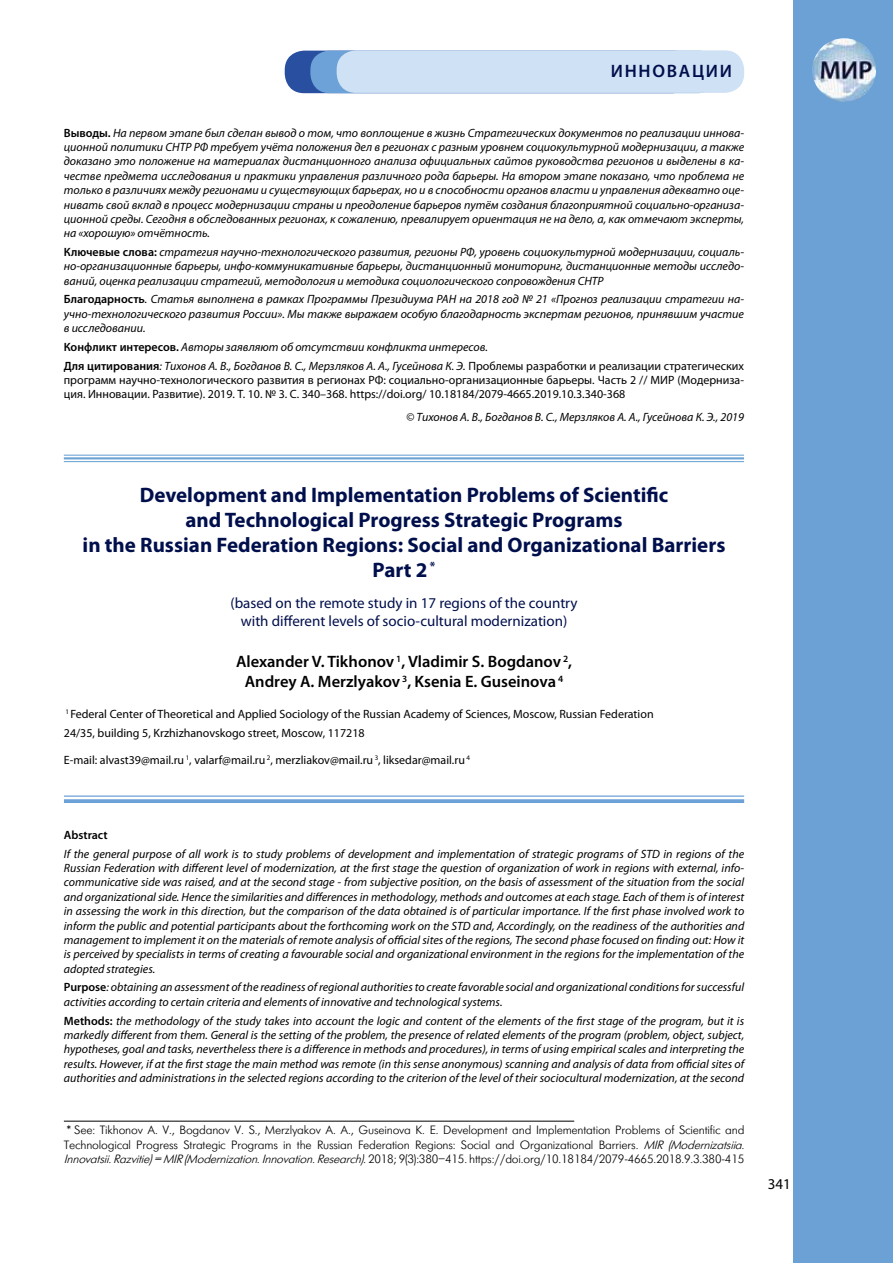
<style>
.page{position:relative;width:893px;height:1263px;background:#fff}
.page>*{position:absolute;margin:0;border:0;box-sizing:border-box;transform-origin:0 0}
.t1{font:700 21px/25.2px "Myriad Pro";color:#000f4c;text-align:center}
.t2{font:600 18px "Myriad Pro";color:#000f4c}
.t3{font:600 16.5px/19.8px "Myriad Pro";color:#000;text-align:center}
.t4{font:15px/18px "Myriad Pro";color:#000f4c;text-align:center}
.t5{font:15px "Myriad Pro";color:#000}
.t6{font:italic 12px/14.4px "Myriad Pro";color:#000;text-align:justify}
.t7{font:12px/14.4px "Myriad Pro";color:#000}
.t8{font:12px/14.4px "Futuris Light C";letter-spacing:-.015em;color:#000}
.t9{font:600 12px "Myriad Pro";color:#000}
.s1{font-weight:600;font-style:normal}
.s2{font-style:normal}
.s3{font-style:italic}
</style>
<div class="page">
<div style="left:285px;top:51px;width:407px;height:42px;background:#294fa1;border-radius:19px"></div>
<div style="left:310px;top:51px;width:408px;height:42px;background:#6ca2d7;border-radius:19px"></div>
<div style="left:337px;top:50px;width:407px;height:43px;background:#cfe1f4;border-radius:19px"></div>
<div style="left:794px;top:0;width:99px;height:1263px;background:#6ca1d6"></div>
<img style="left:812px;top:38px;width:64px;height:64px;border-radius:32px">
<hr style="left:64px;top:455px;width:680px;height:1px;background:#6ea3d4">
<hr style="left:64px;top:457px;width:680px;height:2px;background:#6ea3d4">
<hr style="left:64px;top:461px;width:680px;height:1px;background:#6ea3d4">
<hr style="left:64px;top:795px;width:680px;height:2px;background:#6ca2d7">
<svg style="left:64px;top:799px;width:680px;height:4px;background:#75a7d9"></svg>
<hr style="left:64px;top:1121px;width:510px;height:1px;background:#000">
<h2 class="t2" style="left:611px;top:59px;width:69px">инновац</h2>
<h2 class="t2" style="left:706px;top:59px;width:28px">ии</h2>
<p class="t6" style="left:64px;top:125px;width:682px"><span class="s1">Выводы.</span> На первом этапе был сделан вывод о том, что воплощение в жизнь Стратегических документов по реализации иннова&shy;ционной политики СНТР РФ требует учёта положения дел в регионах с разным уровнем социокультурной модернизации, а также доказано это положение на материалах дистанционного анализа официальных сайтов руководства регионов и выделены в ка&shy;честве предмета исследования и практики управления различного рода барьеры. На втором этапе показано, что проблема не только в различиях между регионами и существующих барьерах, но и в способности органов власти и управления адекватно оце&shy;нивать свой вклад в процесс модернизации страны и преодоление барьеров путём создания благоприятной социально-организа&shy;ционной среды. Сегодня в обследованных регионах, к сожалению, превалирует ориентация не на дело, а, как отмечают эксперты, на «хорошую» отчётность.</p>
<p class="t6" style="left:64px;top:245px;width:682px"><span class="s1">Ключевые слова:</span> стратегия научно-технологического развития, регионы РФ, уровень социокультурной модернизации, социаль&shy;но-организационные барьеры, инфо-коммуникативные барьеры, дистанционный мониторинг, дистанционные методы исследо&shy;ваний, оценка реализации стратегий, методология и методика социологического сопровождения СНТР</p>
<p class="t6" style="left:64px;top:292px;width:682px"><span class="s1">Благодарность</span>. Статья выполнена в рамках Программы Президиума РАН на 2018 год № 21 «Прогноз реализации стратегии на&shy;учно-технологического развития России». Мы также выражаем особую благодарность экспертам регионов, принявшим участие в исследовании.</p>
<p class="t6" style="left:64px;top:337px;width:682px;line-height:18.6px"><span class="s1">Конфликт интересов.</span> Авторы заявляют об отсутствии конфликта интересов.<br><span class="s1">Для цитирования</span>: Тихонов А. В., Богданов В. С., Мерзляков А. А., Гусейнова К. Э. <span class="s2">Проблемы разработки и реализации стратегических</span></p>
<p class="t7" style="left:64px;top:373px;width:682px">программ научно-технологического развития в регионах РФ: социально-организационные барьеры. Часть 2 // МИР (Модерниза&shy;ция. Инновации. Развитие). 2019. Т. 10. № 3. С. 340–368. https://doi.org/ 10.18184/2079-4665.2019.10.3.340-368</p>
<p class="t6" style="left:406px;top:410px;width:339px">© Тихонов А. В., Богданов В. С., Мерзляков А. А., Гусейнова К. Э., 2019</p>
<h1 class="t1" style="left:83px;top:481px;width:644px">Development and Implementation Problems of Scientific<br>and Technological Progress Strategic Programs<br>in the Russian Federation Regions: Social and Organizational Barriers Part 2 <sup>*</sup></h1>
<p class="t4" style="left:230px;top:594px;width:349px">(based on the remote study in 17 regions of the country with different levels of socio-cultural modernization)</p>
<h3 class="t3" style="left:236px;top:651px;width:338px">Alexander V. Tikhonov <sup>1</sup>, Vladimir S. Bogdanov <sup>2</sup>,<br>Andrey A. Merzlyakov <sup>3</sup>, Ksenia E. Guseinova <sup>4</sup></h3>
<p class="t7" style="left:64px;top:705px;width:591px;line-height:18.6px"><sup>1</sup> Federal Center of Theoretical and Applied Sociology of the Russian Academy of Sciences, Moscow, Russian Federation<br>24/35, building 5, Krzhizhanovskogo street, Moscow, 117218</p>
<p class="t7" style="left:64px;top:753px;width:408px">E-mail: alvast39@mail.ru <sup>1</sup>, valarf@mail.ru <sup>2</sup>, merzliakov@mail.ru <sup>3</sup>, liksedar@mail.ru <sup>4</sup></p>
<p class="t9" style="left:64px;top:827px;width:45px">Abstract</p>
<p class="t6" style="left:64px;top:846px;width:682px">If the general purpose of all work is to study problems of development and implementation of strategic programs of STD in regions of the Russian Federation with different level of modernization, at the first stage the question of organization of work in regions with external, info&shy;communicative side was raised, and at the second stage - from subjective position, on the basis of assessment of the situation from the social and organizational side. Hence the similarities and differences in methodology, methods and outcomes at each stage. Each of them is of interest in assessing the work in this direction, but the comparison of the data obtained is of particular importance. If the first phase involved work to inform the public and potential participants about the forthcoming work on the STD and, Accordingly, on the readiness of the authorities and management to implement it on the materials of remote analysis of official sites of the regions, The second phase focused on finding out: How it is perceived by specialists in terms of creating a favourable social and organizational environment in the regions for the implementation of the adopted strategies.</p>
<p class="t6" style="left:64px;top:980px;width:682px"><span class="s1">Purpose</span>: obtaining an assessment of the readiness of regional authorities to create favorable social and organizational conditions for successful activities according to certain criteria and elements of innovative and technological systems.</p>
<p class="t6" style="left:64px;top:1013px;width:682px"><span class="s1">Methods:</span> the methodology of the study takes into account the logic and content of the elements of the first stage of the program, but it is markedly different from them. General is the setting of the problem, the presence of related elements of the program (problem, object, subject, hypotheses, goal and tasks, nevertheless there is a difference in methods and procedures), in terms of using empirical scales and interpreting the results. However, if at the first stage the main method was remote (in this sense anonymous) scanning and analysis of data from official sites of authorities and administrations in the selected regions according to the criterion of the level of their sociocultural modernization, at the second</p>
<p class="t8" style="left:64px;top:1123px;width:685px">* See: Tikhonov A. V., Bogdanov V. S., Merzlyakov A. A., Guseinova K. E. Development and Implementation Problems of Scientific and<br>Technological Progress Strategic Programs in the Russian Federation Regions: Social and Organizational Barriers. <span class="s3">MIR (Modernizatsiia.<br>Innovatsii.Razvitie)= MIR(Modernization.Innovation.Research).</span>2018; 9(3):380–415. https://doi.org/10.18184/2079-4665.2018.9.3.380-415</p>
<p class="t5" style="left:768px;top:1175px;width:25px">341</p>
</div>
